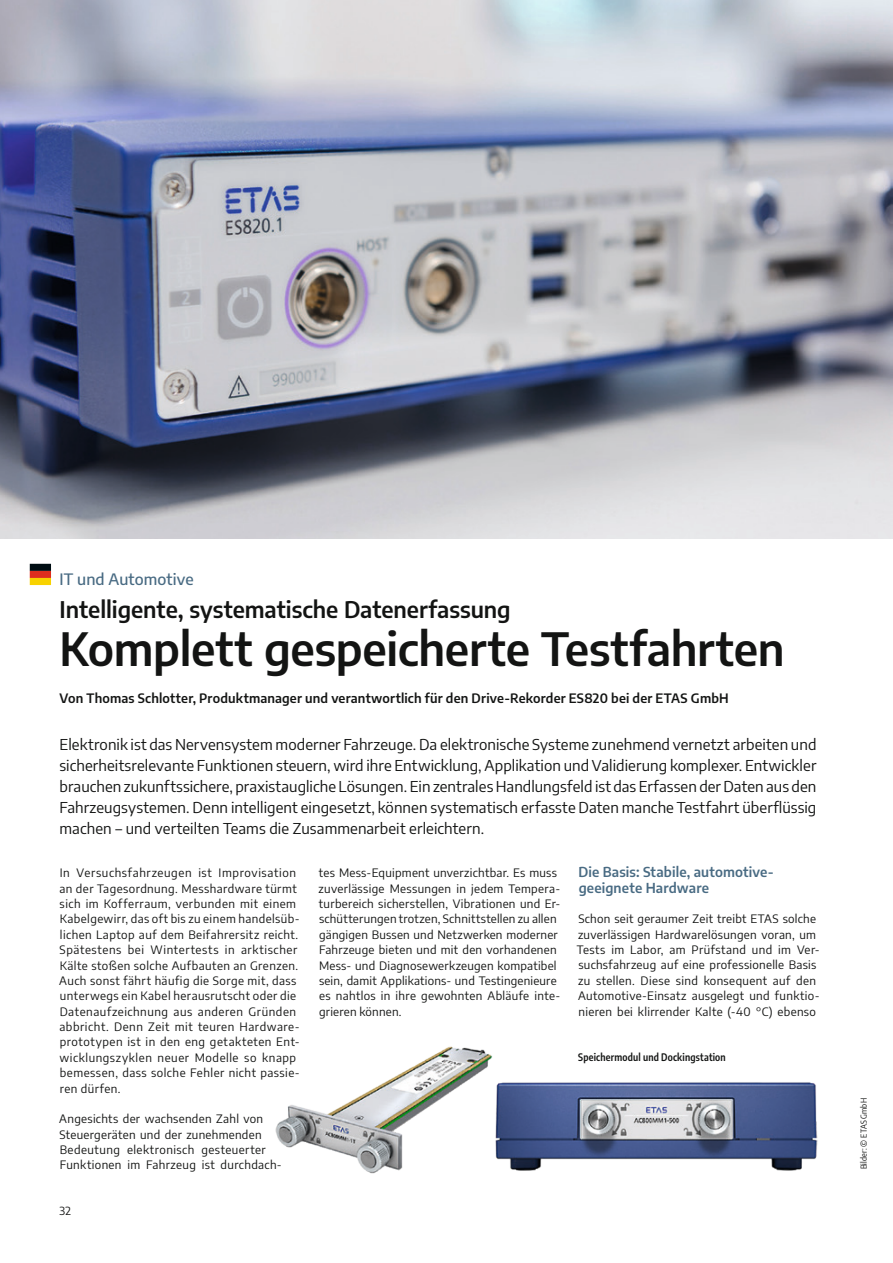
<style>
.page{position:relative;width:893px;height:1263px;background:#fff}
.page>*{position:absolute;margin:0;border:0;box-sizing:border-box;transform-origin:0 0}
.t1{font:600 45px "Encode Sans";letter-spacing:-.005em;color:#131413}
.t2{font:600 22.5px "Encode Sans";color:#131413}
.t3{font:500 15.75px "Encode Sans";letter-spacing:.005em;color:#496b83}
.t4{font:15px/21px "Encode Sans";letter-spacing:.005em;color:#131413;text-align:justify}
.t5{font:600 13.5px/15.5px "Encode Sans";letter-spacing:.01em;color:#496b83}
.t6{font:600 12.75px "Encode Sans";letter-spacing:.015em;color:#131413}
.t7{font:11.7px/15.5px "Encode Sans";letter-spacing:.03em;color:#131413}
.t8{font:11.25px "Encode Sans";color:#131413}
.t9{font:600 10.2px "Encode Sans Condensed";letter-spacing:.02em;color:#131413}
.t10{font:8.25px "Encode Sans Condensed";letter-spacing:.02em;color:#131413}
</style>
<div class="page">
<svg style="left:30px;top:564px;width:21px;height:21px"></svg>
<img style="left:0;top:0;width:893px;height:539px">
<img style="left:275px;top:1046px;width:543px;height:128px">
<h3 class="t3" style="left:60px;top:568px;width:136px">IT und Automotive</h3>
<h2 class="t2" style="left:60px;top:593px;width:453px">Intelligente, systematische Datenerfassung</h2>
<h1 class="t1" style="left:60px;top:617px;width:727px">Komplett gespeicherte Testfahrten</h1>
<p class="t6" style="left:60px;top:689px;width:671px">Von Thomas Schlotter, Produktmanager und verantwortlich für den Drive-Rekorder ES820 bei der ETAS GmbH</p>
<p class="t4" style="left:60px;top:733px;width:758px">Elektronik ist das Nervensystem moderner Fahrzeuge. Da elektronische Systeme zunehmend vernetzt arbeiten und sicherheitsrelevante Funktionen steuern, wird ihre Entwicklung, Applikation und Validierung komplexer. Entwickler brauchen zukunftssichere, praxistaugliche Lösungen. Ein zentrales Handlungsfeld ist das Erfassen der Daten aus den Fahrzeugsystemen. Denn intelligent eingesetzt, können systematisch erfasste Daten manche Testfahrt überflüssig machen – und verteilten Teams die Zusammenarbeit erleichtern.</p>
<p class="t7" style="left:59px;top:864px;width:242px">In Versuchsfahrzeugen ist Improvisation an der Tagesordnung. Messhardware türmt sich im Kofferraum, verbunden mit einem Kabelgewirr, das oft bis zu einem handelsüb&shy;lichen Laptop auf dem Beifahrersitz reicht.<br>Spätestens bei Wintertests in arktischer Kälte stoßen solche Aufbauten an Grenzen.<br>Auch sonst fährt häufig die Sorge mit, dass unterwegs ein Kabel herausrutscht oder die Datenaufzeichnung aus anderen Gründen abbricht. Denn Zeit mit teuren Hardware&shy;prototypen ist in den eng getakteten Ent&shy;wicklungszyklen neuer Modelle so knapp bemessen, dass solche Fehler nicht passie&shy;ren dürfen.</p>
<p class="t7" style="left:59px;top:1111px;width:224px">Angesichts der wachsenden Zahl von Steuergeräten und der zunehmenden Bedeutung elektronisch gesteuerter Funktionen im Fahrzeug ist durchdach-</p>
<p class="t7" style="left:319px;top:864px;width:243px">tes Mess-Equipment unverzichtbar. Es muss zuverlässige Messungen in jedem Tempera&shy;turbereich sicherstellen, Vibrationen und Er&shy;schütterungen trotzen, Schnittstellen zu allen gängigen Bussen und Netzwerken moderner Fahrzeuge bieten und mit den vorhandenen Mess- und Diagnosewerkzeugen kompatibel sein, damit Applikations- und Testingenieure es nahtlos in ihre gewohnten Abläufe inte&shy;grieren können.</p>
<p class="t5" style="left:578px;top:864px;width:197px">Die Basis: Stabile, automotive&shy;geeignete Hardware</p>
<p class="t7" style="left:577px;top:911px;width:244px">Schon seit geraumer Zeit treibt ETAS solche zuverlässigen Hardwarelösungen voran, um Tests im Labor, am Prüfstand und im Ver&shy;suchsfahrzeug auf eine professionelle Basis zu stellen. Diese sind konsequent auf den Automotive-Einsatz ausgelegt und funktio&shy;nieren bei klirrender Kalte (-40 °C) ebenso</p>
<p class="t9" style="left:578px;top:1050px;width:149px">Speichermodul und Dockingstation</p>
<p class="t8" style="left:60px;top:1203px;width:13px">32</p>
<p class="t10" style="left:858px;top:1169px;width:73px;rotate:-90deg">Bilder: © ETAS GmbH</p>
</div>
